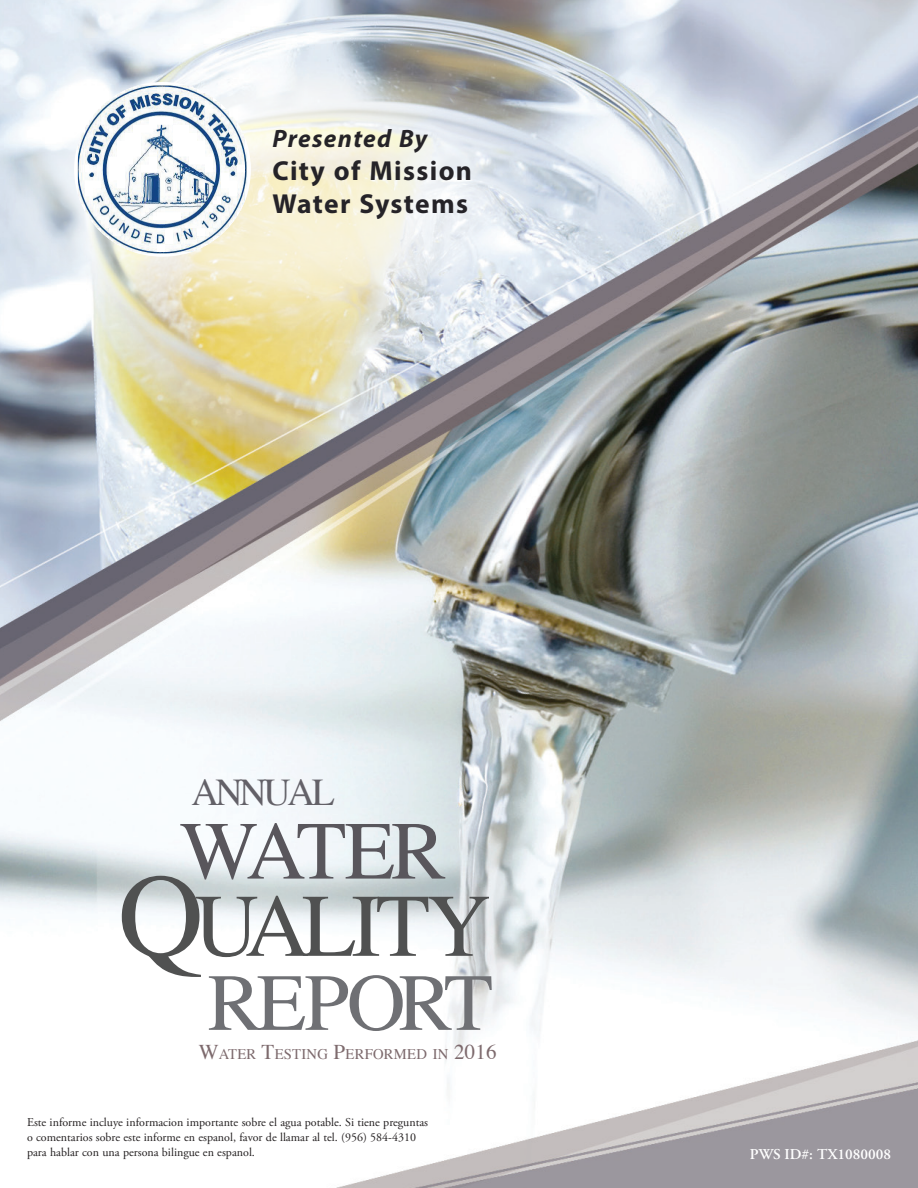
<style>
.page{position:relative;width:918px;height:1188px;background:#fff}
.page>*{position:absolute;margin:0;border:0;box-sizing:border-box;transform-origin:0 0}
.t1{font:89.25px "Times";letter-spacing:-.055em;color:#505151}
.t2{font:82.5px "Times";color:#59565c}
.t3{font:81px "Times";letter-spacing:-.065em;color:#6f7074}
.t4{font:37.8px "Times";letter-spacing:-.085em;color:#636168}
.t5{font:700 27.6px/33px "Myriad Pro";letter-spacing:.05em;color:#252328}
.t6{font:italic 700 25.2px "Myriad Pro";letter-spacing:.05em;color:#252328}
.t7{font:600 15px "Adobe Garamond Pro";color:#fff}
.t8{font:14.7px "Times";letter-spacing:.015em;color:#7d6a6d}
.t9{font:12px/15px "Adobe Garamond Pro";color:#231f20}
.s1{font-size:118.5px}
.s2{font-size:21px}
</style>
<div class="page">
<img style="left:0;top:0;width:918px;height:1188px">
<svg style="left:0;top:58px;width:545px;height:276px"></svg>
<img style="left:78px;top:85px;width:169px;height:169px">
<h3 class="t6" style="left:272px;top:122px;width:157px">Presented By</h3>
<h3 class="t5" style="left:272px;top:154px;width:201px">City of Mission<br>Water Systems</h3>
<h3 class="t4" style="left:191px;top:757px;width:145px">ANNUAL</h3>
<h2 class="t2" style="left:180px;top:774px;width:117px">WATER</h2>
<h1 class="t1" style="left:118px;top:842px;width:374px"><span class="s1">Q</span>UALITY</h1>
<h3 class="t3" style="left:208px;top:927px;width:287px">REPORT</h3>
<p class="t8" style="left:199px;top:1040px;width:299px"><span class="s2">W</span>ATER <span class="s2">T</span>ESTING <span class="s2">P</span>ERFORMED IN <span class="s2">2016</span></p>
<p class="t9" style="left:27px;top:1116px;width:403px">Este informe incluye informacion importante sobre el agua potable. Si tiene preguntas o comentarios sobre este informe en espanol, favor de llamar al tel. (956) 584-4310 para hablar con una persona bilingue en espanol.</p>
<p class="t7" style="left:750px;top:1145px;width:143px">PWS ID#: TX1080008</p>
</div>
